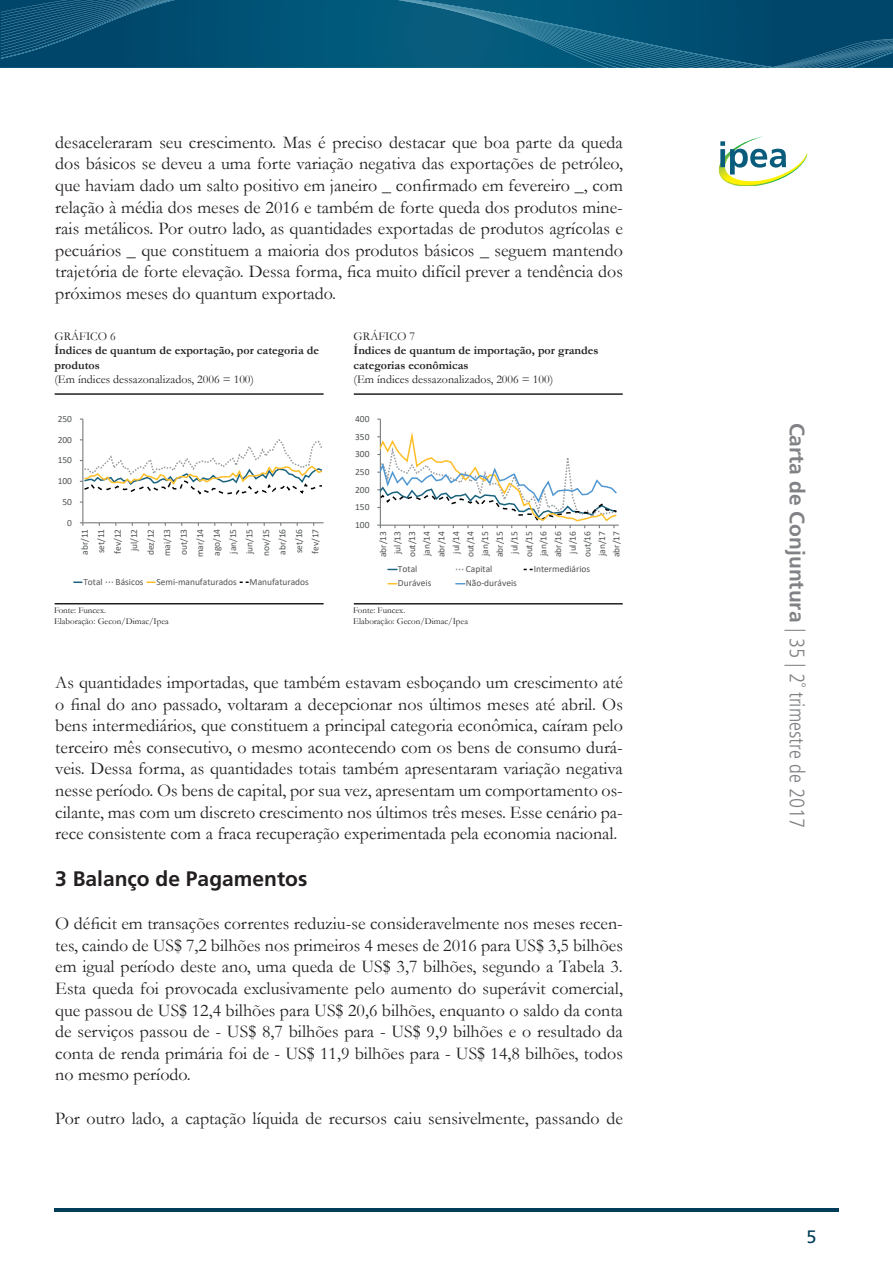
<style>
.page{position:relative;width:893px;height:1263px;background:#fff}
.page>*{position:absolute;margin:0;border:0;box-sizing:border-box;transform-origin:0 0}
.t1{font:condensed 21px "Frutiger 47 Light";color:#808285}
.t2{font:21px "Frutiger 65 Bold";color:#231f20}
.t3{font:18px/21.6px "Garamond";color:#231f20;text-align:justify}
.t4{font:18px "Frutiger 55 Roman";color:#013d59}
.t5{font:700 12px/14.4px "Garamond";color:#231f20}
.t6{font:12px "Garamond";color:#231f20}
.t7{font:9.45px/14.5px "Calibri";color:#515455;text-align:right}
.t8{font:9px "Garamond";color:#231f20}
.s1{font-family:"Frutiger 65 Bold";font-stretch:normal}
</style>
<div class="page">
<svg style="left:0;top:0;width:893px;height:68px;background:#075578"></svg>
<hr style="left:54px;top:1209px;width:785px;height:3px;background:#013d59">
<img style="left:718px;top:136px;width:89px;height:50px">
<svg style="left:720px;top:141px;width:66px;height:34px"></svg>
<hr style="left:55px;top:603px;width:269px;height:1px;background:#231f20">
<hr style="left:55px;top:393px;width:269px;height:2px;background:#231f20">
<hr style="left:354px;top:603px;width:269px;height:1px;background:#231f20">
<hr style="left:354px;top:393px;width:269px;height:2px;background:#231f20">
<hr style="left:82px;top:419px;width:1px;height:104px;background:#75787a">
<hr style="left:83px;top:522px;width:241px;height:1px;background:#75787a">
<svg style="left:80px;top:438px;width:243px;height:65px"></svg>
<svg style="left:73px;top:581px;width:9px;height:2px"></svg>
<svg style="left:106px;top:581px;width:8px;height:2px"></svg>
<svg style="left:147px;top:581px;width:9px;height:2px"></svg>
<svg style="left:240px;top:581px;width:9px;height:2px"></svg>
<hr style="left:380px;top:525px;width:239px;height:1px;background:#75787a">
<svg style="left:377px;top:419px;width:241px;height:109px"></svg>
<p class="t3" style="left:55px;top:131px;width:569px">desaceleraram seu crescimento. Mas é preciso destacar que boa parte da queda dos básicos se deveu a uma forte variação negativa das exportações de petróleo, que haviam dado um salto positivo em janeiro _ confirmado em fevereiro _, com relação à média dos meses de 2016 e também de forte queda dos produtos mine&shy;rais metálicos. Por outro lado, as quantidades exportadas de produtos agrícolas e pecuários _ que constituem a maioria dos produtos básicos _ seguem mantendo trajetória de forte elevação. Dessa forma, fica muito difícil prever a tendência dos próximos meses do quantum exportado.</p>
<p class="t6" style="left:54px;top:328px;width:63px">GRÁFICO 6</p>
<p class="t5" style="left:54px;top:343px;width:266px">Índices de quantum de exportação, por categoria de produtos</p>
<p class="t6" style="left:54px;top:371px;width:201px">(Em índices dessazonalizados, 2006 = 100)</p>
<p class="t6" style="left:354px;top:328px;width:63px">GRÁFICO 7</p>
<p class="t5" style="left:354px;top:343px;width:246px">Índices de quantum de importação, por grandes categorias econômicas</p>
<p class="t6" style="left:354px;top:371px;width:201px">(Em índices dessazonalizados, 2006 = 100)</p>
<p class="t7" style="left:58px;top:411px;width:16px">250</p>
<p class="t7" style="left:355px;top:411px;width:16px">400</p>
<p class="t7" style="left:58px;top:432px;width:16px">200</p>
<p class="t7" style="left:355px;top:429px;width:16px">350</p>
<p class="t7" style="left:58px;top:453px;width:16px">150</p>
<p class="t7" style="left:355px;top:447px;width:16px">300</p>
<p class="t7" style="left:355px;top:464px;width:16px">250</p>
<p class="t7" style="left:58px;top:473px;width:16px">100</p>
<p class="t7" style="left:355px;top:482px;width:16px">200</p>
<p class="t7" style="left:62px;top:494px;width:11px">50</p>
<p class="t7" style="left:355px;top:500px;width:16px">150</p>
<p class="t7" style="left:67px;top:515px;width:6px">0</p>
<p class="t7" style="left:76px;top:557px;width:30px;line-height:16.5px;rotate:-90deg">abr/11 set/11 fev/12 jul/12 dez/12 mai/13 out/13 mar/14 ago/14 jan/15 jun/15 nov/15 abr/16 set/16 fev/17</p>
<p class="t7" style="left:83px;top:574px;width:21px">Total</p>
<p class="t7" style="left:116px;top:574px;width:30px">Básicos</p>
<p class="t7" style="left:156px;top:574px;width:82px">Semi-manufaturados</p>
<p class="t7" style="left:250px;top:574px;width:61px">Manufaturados</p>
<p class="t7" style="left:355px;top:517px;width:16px">100</p>
<p class="t7" style="left:375px;top:557px;width:28px;text-align:center;rotate:-90deg">abr/13 jul/13 out/13 jan/14 abr/14 jul/14 out/14 jan/15 abr/15 jul/15 out/15 jan/16 abr/16 jul/16 out/16 jan/17 abr/17</p>
<p class="t7" style="left:398px;top:562px;width:21px">Total</p>
<p class="t7" style="left:466px;top:562px;width:28px">Capital</p>
<p class="t7" style="left:534px;top:562px;width:58px">Intermediários</p>
<p class="t7" style="left:398px;top:576px;width:35px">Duráveis</p>
<p class="t7" style="left:466px;top:576px;width:53px">Não-duráveis</p>
<p class="t8" style="left:54px;top:604px;width:54px">Fonte: Funcex.</p>
<p class="t8" style="left:54px;top:615px;width:116px">Elaboração: Gecon/Dimac/Ipea</p>
<p class="t8" style="left:353px;top:604px;width:54px">Fonte: Funcex.</p>
<p class="t8" style="left:353px;top:615px;width:116px">Elaboração: Gecon/Dimac/Ipea</p>
<p class="t3" style="left:55px;top:671px;width:569px">As quantidades importadas, que também estavam esboçando um crescimento até o final do ano passado, voltaram a decepcionar nos últimos meses até abril. Os bens intermediários, que constituem a principal categoria econômica, caíram pelo terceiro mês consecutivo, o mesmo acontecendo com os bens de consumo durá&shy;veis. Dessa forma, as quantidades totais também apresentaram variação negativa nesse período. Os bens de capital, por sua vez, apresentam um comportamento os&shy;cilante, mas com um discreto crescimento nos últimos três meses. Esse cenário pa&shy;rece consistente com a fraca recuperação experimentada pela economia nacional.</p>
<p class="t2" style="left:55px;top:866px;width:254px">3 Balanço de Pagamentos</p>
<p class="t3" style="left:55px;top:912px;width:569px">O déficit em transações correntes reduziu-se consideravelmente nos meses recen&shy;tes, caindo de US$ 7,2 bilhões nos primeiros 4 meses de 2016 para US$ 3,5 bilhões em igual período deste ano, uma queda de US$ 3,7 bilhões, segundo a Tabela 3.<br>Esta queda foi provocada exclusivamente pelo aumento do superávit comercial, que passou de US$ 12,4 bilhões para US$ 20,6 bilhões, enquanto o saldo da conta de serviços passou de - US$ 8,7 bilhões para - US$ 9,9 bilhões e o resultado da conta de renda primária foi de - US$ 11,9 bilhões para - US$ 14,8 bilhões, todos no mesmo período.</p>
<p class="t3" style="left:55px;top:1107px;width:569px">Por outro lado, a captação líquida de recursos caiu sensivelmente, passando de</p>
<p class="t1" style="left:809px;top:423px;width:407px;rotate:90deg"><span class="s1">Carta de Conjuntura</span> | 35 | 2˚ trimestre de 2017</p>
<p class="t4" style="left:806px;top:1226px;width:12px">5</p>
</div>
